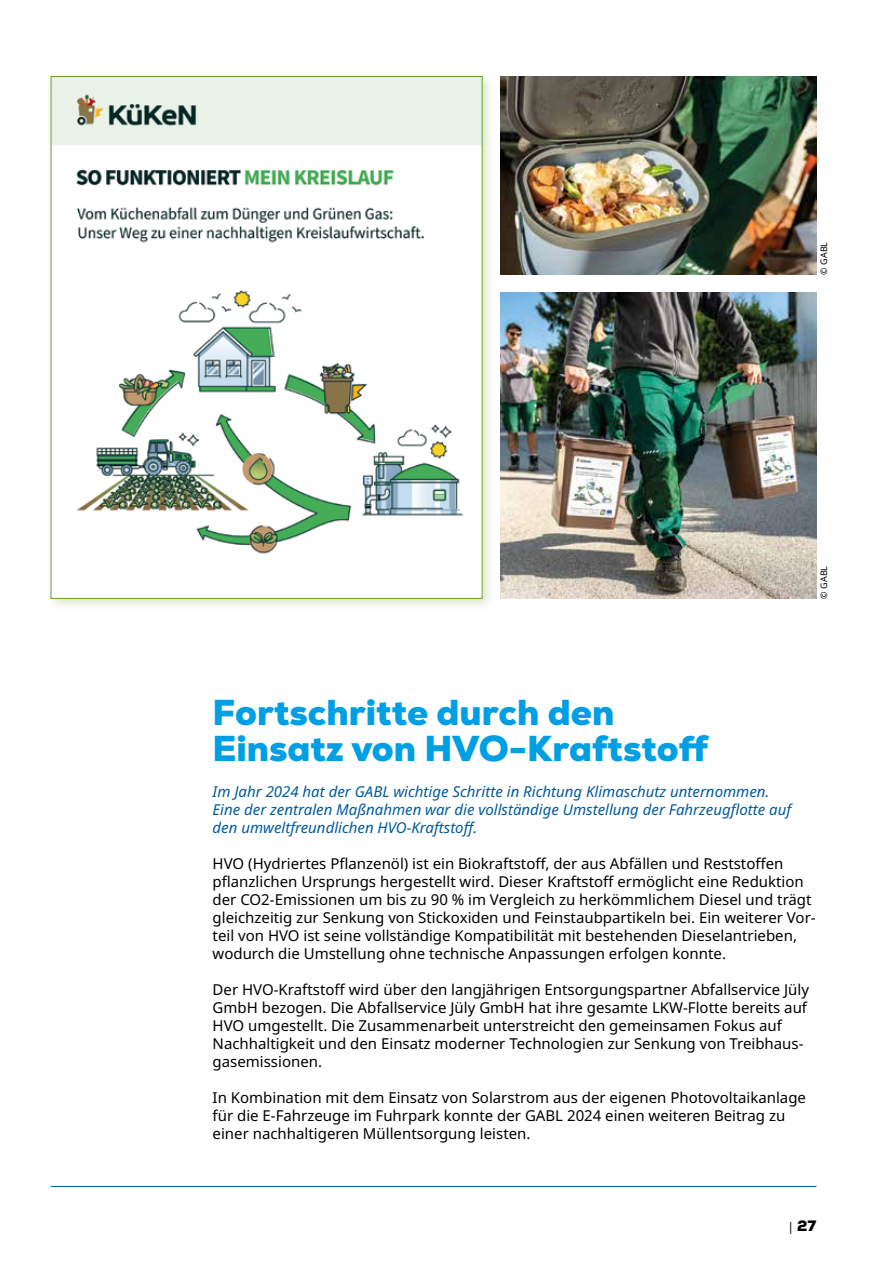
<style>
.page{position:relative;width:893px;height:1263px;background:#fff}
.page>*{position:absolute;margin:0;border:0;box-sizing:border-box;transform-origin:0 0}
.t1{font:900 36px/36px "Nexa";color:#009fe3}
.t2{font:15px/18px "Noto Sans";color:#000}
.t3{font:italic 15px/18px "Noto Sans";color:#005a9a}
.t4{font:900 15px "Nexa";color:#000}
.t5{font:9px "Noto Sans";color:#000}
.s1{font-family:"Noto Sans";font-weight:400;font-size:12px}
</style>
<div class="page">
<hr style="left:51px;top:1186px;width:765px;height:1px;background:#005a9a">
<img style="left:500px;top:77px;width:316px;height:198px">
<img style="left:500px;top:293px;width:316px;height:306px">
<div style="left:47px;top:72px;width:448px;height:540px;background:#d3e0bd;opacity:.75"></div>
<img style="left:53px;top:78px;width:427px;height:519px">
<p class="t5" style="left:818px;top:275px;width:34px;rotate:-90deg">© GABL</p>
<h1 class="t1" style="left:213px;top:694px;width:498px">Fortschritte durch den<br>Einsatz von HVO-Kraftstoff</h1>
<p class="t5" style="left:818px;top:599px;width:34px;rotate:-90deg">© GABL</p>
<p class="t3" style="left:213px;top:782px;width:580px">Im Jahr 2024 hat der GABL wichtige Schritte in Richtung Klimaschutz unternommen.<br>Eine der zentralen Maßnahmen war die vollständige Umstellung der Fahrzeugflotte auf den umweltfreundlichen HVO-Kraftstoff.</p>
<p class="t2" style="left:213px;top:854px;width:605px">HVO (Hydriertes Pflanzenöl) ist ein Biokraftstoff, der aus Abfällen und Reststoffen pflanzlichen Ursprungs hergestellt wird. Dieser Kraftstoff ermöglicht eine Reduktion der CO2-Emissionen um bis zu 90 % im Vergleich zu herkömmlichem Diesel und trägt gleichzeitig zur Senkung von Stickoxiden und Feinstaubpartikeln bei. Ein weiterer Vor&shy;teil von HVO ist seine vollständige Kompatibilität mit bestehenden Dieselantrieben, wodurch die Umstellung ohne technische Anpassungen erfolgen konnte.</p>
<p class="t2" style="left:213px;top:980px;width:598px">Der HVO-Kraftstoff wird über den langjährigen Entsorgungspartner Abfallservice Jüly GmbH bezogen. Die Abfallservice Jüly GmbH hat ihre gesamte LKW-Flotte bereits auf HVO umgestellt. Die Zusammenarbeit unterstreicht den gemeinsamen Fokus auf Nachhaltigkeit und den Einsatz moderner Technologien zur Senkung von Treibhaus&shy;gasemissionen.</p>
<p class="t2" style="left:213px;top:1088px;width:595px">In Kombination mit dem Einsatz von Solarstrom aus der eigenen Photovoltaikanlage für die E-Fahrzeuge im Fuhrpark konnte der GABL 2024 einen weiteren Beitrag zu einer nachhaltigeren Müllentsorgung leisten.</p>
<p class="t4" style="left:787px;top:1216px;width:30px"><span class="s1">|</span> 27</p>
</div>
